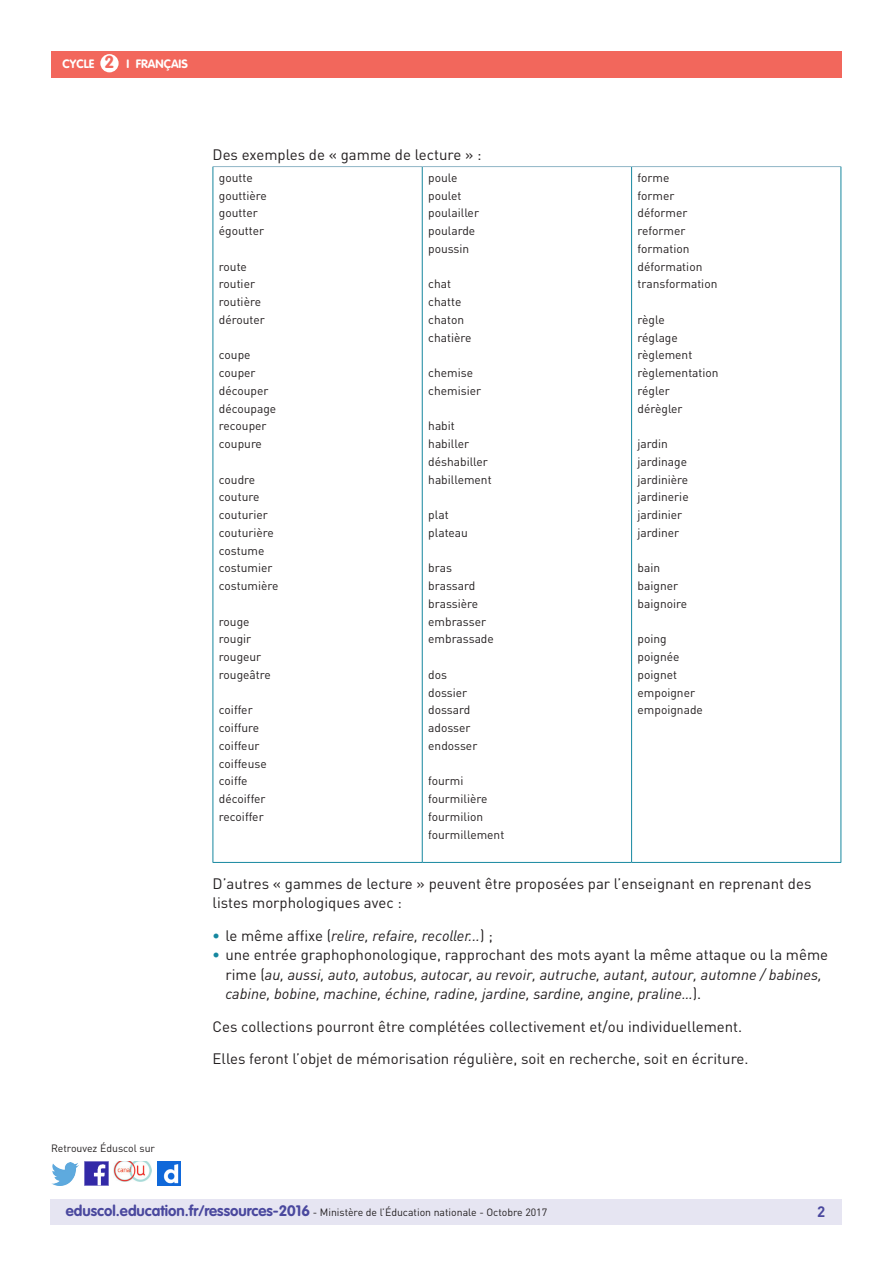
<style>
.page{position:relative;width:893px;height:1263px;background:#fff}
.page>*{position:absolute;margin:0;border:0;box-sizing:border-box;transform-origin:0 0}
.t1{font:700 17.25px "VAG Rounded Std";color:#f2675c}
._06_Texte_courant{font:15px/19.5px "DIN Pro";color:#231f20}
._08_Liste_à_puces_ni{font:italic 15px/19.5px "DIN Pro";color:#231f20}
.t2{font:700 15px "DIN Pro";color:#4a489e}
.Texte_courant_tablea{font:12px "DIN Pro";color:#231f20}
.t3{font:700 12px "VAG Rounded Std";color:#fff}
.t4{font:10.5px "DIN Pro";color:#231f20}
.s1{font-weight:700;font-style:normal;color:#16879f}
.s2{font-style:normal}
.s3{font-family:"VAG Rounded Std";font-weight:700;font-size:15px;color:#4a489e}
</style>
<div class="page">
<div style="left:50px;top:1199px;width:791px;height:26px;background:#e6e5f2"></div>
<div style="left:51px;top:51px;width:791px;height:27px;background:#f2675c"></div>
<div style="left:100px;top:54px;width:19px;height:18px;background:#fff;border-radius:50%"></div>
<img style="left:85px;top:1162px;width:23px;height:23px">
<img style="left:51px;top:1163px;width:28px;height:22px">
<img style="left:158px;top:1162px;width:22px;height:23px">
<img style="left:114px;top:1162px;width:38px;height:19px">
<hr style="left:213px;top:166px;width:209px;height:1px;background:#8fb6c6">
<hr style="left:422px;top:166px;width:210px;height:1px;background:#8fb6c6">
<hr style="left:632px;top:166px;width:209px;height:1px;background:#8fb6c6">
<hr style="left:213px;top:167px;width:1px;height:695px;background:#16879f">
<hr style="left:422px;top:167px;width:1px;height:695px;background:#16879f">
<hr style="left:631px;top:167px;width:1px;height:695px;background:#16879f">
<hr style="left:841px;top:167px;width:1px;height:695px;background:#16879f">
<hr style="left:213px;top:862px;width:209px;height:1px;background:#16879f">
<hr style="left:422px;top:862px;width:210px;height:1px;background:#16879f">
<hr style="left:632px;top:862px;width:209px;height:1px;background:#16879f">
<p class="t1" style="left:105px;top:52px;width:11px">2</p>
<p class="t3" style="left:63px;top:57px;width:33px">CYCLE</p>
<p class="t3" style="left:127px;top:57px;width:63px">I FRANÇAIS</p>
<p class="t4" style="left:51px;top:1141px;width:106px">Retrouvez Éduscol sur</p>
<p class="_06_Texte_courant" style="left:213px;top:145px;width:270px">Des exemples de « gamme de lecture » :</p>
<p class="Texte_courant_tablea" style="left:219px;top:170px;width:35px">goutte</p>
<p class="Texte_courant_tablea" style="left:219px;top:188px;width:49px">gouttière</p>
<p class="Texte_courant_tablea" style="left:219px;top:205px;width:40px">goutter</p>
<p class="Texte_courant_tablea" style="left:219px;top:223px;width:47px">égoutter</p>
<p class="Texte_courant_tablea" style="left:219px;top:259px;width:29px">route</p>
<p class="Texte_courant_tablea" style="left:219px;top:276px;width:38px">routier</p>
<p class="Texte_courant_tablea" style="left:219px;top:294px;width:44px">routière</p>
<p class="Texte_courant_tablea" style="left:219px;top:312px;width:47px">dérouter</p>
<p class="Texte_courant_tablea" style="left:219px;top:347px;width:33px">coupe</p>
<p class="Texte_courant_tablea" style="left:219px;top:365px;width:38px">couper</p>
<p class="Texte_courant_tablea" style="left:219px;top:383px;width:51px">découper</p>
<p class="Texte_courant_tablea" style="left:219px;top:401px;width:59px">découpage</p>
<p class="Texte_courant_tablea" style="left:219px;top:418px;width:49px">recouper</p>
<p class="Texte_courant_tablea" style="left:219px;top:436px;width:45px">coupure</p>
<p class="Texte_courant_tablea" style="left:219px;top:472px;width:38px">coudre</p>
<p class="Texte_courant_tablea" style="left:219px;top:489px;width:42px">couture</p>
<p class="Texte_courant_tablea" style="left:219px;top:507px;width:51px">couturier</p>
<p class="Texte_courant_tablea" style="left:219px;top:525px;width:56px">couturière</p>
<p class="Texte_courant_tablea" style="left:219px;top:543px;width:47px">costume</p>
<p class="Texte_courant_tablea" style="left:219px;top:560px;width:55px">costumier</p>
<p class="Texte_courant_tablea" style="left:219px;top:578px;width:61px">costumière</p>
<p class="Texte_courant_tablea" style="left:219px;top:614px;width:32px">rouge</p>
<p class="Texte_courant_tablea" style="left:219px;top:631px;width:34px">rougir</p>
<p class="Texte_courant_tablea" style="left:219px;top:649px;width:44px">rougeur</p>
<p class="Texte_courant_tablea" style="left:219px;top:667px;width:53px">rougeâtre</p>
<p class="Texte_courant_tablea" style="left:219px;top:702px;width:35px">coiffer</p>
<p class="Texte_courant_tablea" style="left:219px;top:720px;width:42px">coiffure</p>
<p class="Texte_courant_tablea" style="left:219px;top:738px;width:42px">coiffeur</p>
<p class="Texte_courant_tablea" style="left:219px;top:756px;width:49px">coiffeuse</p>
<p class="Texte_courant_tablea" style="left:219px;top:773px;width:30px">coiffe</p>
<p class="Texte_courant_tablea" style="left:219px;top:791px;width:48px">décoiffer</p>
<p class="Texte_courant_tablea" style="left:219px;top:809px;width:46px">recoiffer</p>
<p class="Texte_courant_tablea" style="left:428px;top:170px;width:31px">poule</p>
<p class="Texte_courant_tablea" style="left:428px;top:188px;width:35px">poulet</p>
<p class="Texte_courant_tablea" style="left:428px;top:205px;width:52px">poulailler</p>
<p class="Texte_courant_tablea" style="left:428px;top:223px;width:49px">poularde</p>
<p class="Texte_courant_tablea" style="left:428px;top:241px;width:43px">poussin</p>
<p class="Texte_courant_tablea" style="left:428px;top:276px;width:24px">chat</p>
<p class="Texte_courant_tablea" style="left:428px;top:294px;width:35px">chatte</p>
<p class="Texte_courant_tablea" style="left:428px;top:312px;width:37px">chaton</p>
<p class="Texte_courant_tablea" style="left:428px;top:330px;width:45px">chatière</p>
<p class="Texte_courant_tablea" style="left:428px;top:365px;width:46px">chemise</p>
<p class="Texte_courant_tablea" style="left:428px;top:383px;width:54px">chemisier</p>
<p class="Texte_courant_tablea" style="left:428px;top:418px;width:28px">habit</p>
<p class="Texte_courant_tablea" style="left:428px;top:436px;width:42px">habiller</p>
<p class="Texte_courant_tablea" style="left:428px;top:454px;width:61px">déshabiller</p>
<p class="Texte_courant_tablea" style="left:428px;top:472px;width:65px">habillement</p>
<p class="Texte_courant_tablea" style="left:428px;top:507px;width:22px">plat</p>
<p class="Texte_courant_tablea" style="left:428px;top:525px;width:41px">plateau</p>
<p class="Texte_courant_tablea" style="left:428px;top:560px;width:25px">bras</p>
<p class="Texte_courant_tablea" style="left:428px;top:578px;width:48px">brassard</p>
<p class="Texte_courant_tablea" style="left:428px;top:596px;width:51px">brassière</p>
<p class="Texte_courant_tablea" style="left:428px;top:614px;width:59px">embrasser</p>
<p class="Texte_courant_tablea" style="left:428px;top:631px;width:67px">embrassade</p>
<p class="Texte_courant_tablea" style="left:428px;top:667px;width:20px">dos</p>
<p class="Texte_courant_tablea" style="left:428px;top:685px;width:41px">dossier</p>
<p class="Texte_courant_tablea" style="left:428px;top:702px;width:44px">dossard</p>
<p class="Texte_courant_tablea" style="left:428px;top:720px;width:44px">adosser</p>
<p class="Texte_courant_tablea" style="left:428px;top:738px;width:51px">endosser</p>
<p class="Texte_courant_tablea" style="left:428px;top:773px;width:37px">fourmi</p>
<p class="Texte_courant_tablea" style="left:428px;top:791px;width:61px">fourmilière</p>
<p class="Texte_courant_tablea" style="left:428px;top:809px;width:56px">fourmilion</p>
<p class="Texte_courant_tablea" style="left:428px;top:827px;width:78px">fourmillement</p>
<p class="Texte_courant_tablea" style="left:638px;top:170px;width:33px">forme</p>
<p class="Texte_courant_tablea" style="left:638px;top:188px;width:38px">former</p>
<p class="Texte_courant_tablea" style="left:638px;top:205px;width:51px">déformer</p>
<p class="Texte_courant_tablea" style="left:638px;top:223px;width:49px">reformer</p>
<p class="Texte_courant_tablea" style="left:638px;top:241px;width:53px">formation</p>
<p class="Texte_courant_tablea" style="left:638px;top:259px;width:66px">déformation</p>
<p class="Texte_courant_tablea" style="left:638px;top:276px;width:81px">transformation</p>
<p class="Texte_courant_tablea" style="left:638px;top:312px;width:29px">règle</p>
<p class="Texte_courant_tablea" style="left:638px;top:330px;width:42px">réglage</p>
<p class="Texte_courant_tablea" style="left:638px;top:347px;width:56px">règlement</p>
<p class="Texte_courant_tablea" style="left:638px;top:365px;width:83px">règlementation</p>
<p class="Texte_courant_tablea" style="left:638px;top:383px;width:34px">régler</p>
<p class="Texte_courant_tablea" style="left:638px;top:401px;width:47px">dérègler</p>
<p class="Texte_courant_tablea" style="left:638px;top:436px;width:32px">jardin</p>
<p class="Texte_courant_tablea" style="left:638px;top:454px;width:51px">jardinage</p>
<p class="Texte_courant_tablea" style="left:638px;top:472px;width:52px">jardinière</p>
<p class="Texte_courant_tablea" style="left:638px;top:489px;width:53px">jardinerie</p>
<p class="Texte_courant_tablea" style="left:638px;top:507px;width:46px">jardinier</p>
<p class="Texte_courant_tablea" style="left:638px;top:525px;width:43px">jardiner</p>
<p class="Texte_courant_tablea" style="left:638px;top:560px;width:24px">bain</p>
<p class="Texte_courant_tablea" style="left:638px;top:578px;width:42px">baigner</p>
<p class="Texte_courant_tablea" style="left:638px;top:596px;width:51px">baignoire</p>
<p class="Texte_courant_tablea" style="left:638px;top:631px;width:31px">poing</p>
<p class="Texte_courant_tablea" style="left:638px;top:649px;width:43px">poignée</p>
<p class="Texte_courant_tablea" style="left:638px;top:667px;width:41px">poignet</p>
<p class="Texte_courant_tablea" style="left:638px;top:685px;width:59px">empoigner</p>
<p class="Texte_courant_tablea" style="left:638px;top:702px;width:67px">empoignade</p>
<p class="_06_Texte_courant" style="left:213px;top:873px;width:600px">D’autres « gammes de lecture » peuvent être proposées par l’enseignant en reprenant des listes morphologiques avec :</p>
<p class="_08_Liste_à_puces_ni" style="left:213px;top:925px;width:282px"><span class="s1">•</span> <span class="s2">le même affixe (</span>relire, refaire, recoller...<span class="s2">) ;</span></p>
<p class="_08_Liste_à_puces_ni" style="left:225px;top:945px;width:604px;text-indent:-13px"><span class="s1">•</span> <span class="s2">une entrée graphophonologique, rapprochant des mots ayant la même attaque ou la même rime (</span>au, aussi, auto, autobus, autocar, au revoir, autruche, autant, autour, automne / babines, cabine, bobine, machine, échine, radine, jardine, sardine, angine, praline…<span class="s2">).</span></p>
<p class="_06_Texte_courant" style="left:213px;top:1016px;width:531px">Ces collections pourront être complétées collectivement et/ou individuellement.</p>
<p class="_06_Texte_courant" style="left:213px;top:1048px;width:537px">Elles feront l’objet de mémorisation régulière, soit en recherche, soit en écriture.</p>
<p class="t4" style="left:66px;top:1205px;width:483px"><span class="s3">eduscol.education.fr/ressources-2016</span> - Ministère de l’Éducation nationale - Octobre 2017</p>
<p class="t2" style="left:817px;top:1201px;width:10px">2</p>
</div>
